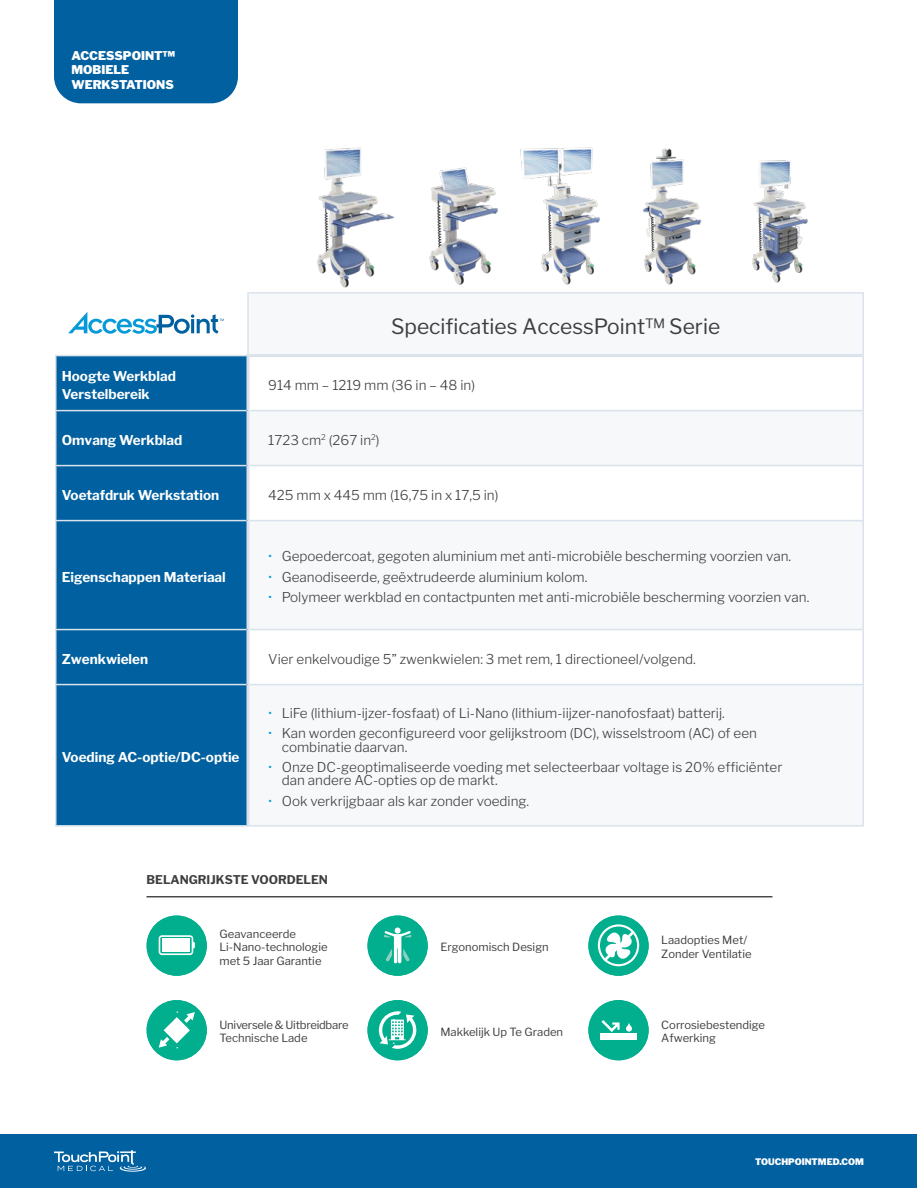
<style>
.page{position:relative;width:918px;height:1188px;background:#fff}
.page>*{position:absolute;margin:0;border:0;box-sizing:border-box;transform-origin:0 0}
.Product_Specs{font:21px "Libre Franklin";color:#3e3e3f}
.Product_Specs-2{font:300 13.5px/13.5px "Libre Franklin";color:#3e3e3f}
.Product_Specs-3{font:700 13.5px/18px "Libre Franklin";color:#fff}
.Category_Tab{font:900 12px/14.4px "Libre Franklin";color:#fff}
.Title_-_Key_Benefits{font:700 12px "Libre Franklin";color:#3e3e3f}
.Product_Specs-4{font:11.25px/13.5px "Libre Franklin";color:#3e3e3f}
.Product_Specs-5{font:11.25px/13.5px "Libre Franklin";letter-spacing:-.02em;color:#3e3e3f}
.t1{font:900 9px "Libre Franklin";color:#fff}
.s1{color:#069ad9}
</style>
<div class="page">
<div style="left:0;top:1134px;width:917px;height:54px;background:#0060a0"></div>
<svg style="left:54px;top:1150px;width:92px;height:22px"></svg>
<div style="left:54px;top:0;width:184px;height:103px;background:#0060a0"></div>
<hr style="left:147px;top:896px;width:625px;height:1px;background:#3e3e3f">
<div style="left:146px;top:915px;width:61px;height:61px;background:#01af8e;border-radius:50%"></div>
<svg style="left:159px;top:935px;width:36px;height:20px"></svg>
<div style="left:162px;top:939px;width:28px;height:13px;background:#fff"></div>
<div style="left:146px;top:1000px;width:61px;height:60px;background:#01af8e;border-radius:50%"></div>
<svg style="left:159px;top:1012px;width:36px;height:37px"></svg>
<div style="left:367px;top:915px;width:61px;height:61px;background:#01af8e;border-radius:50%"></div>
<svg style="left:384px;top:928px;width:27px;height:35px"></svg>
<div style="left:588px;top:915px;width:61px;height:61px;background:#01af8e;border-radius:50%"></div>
<svg style="left:598px;top:924px;width:41px;height:42px"></svg>
<div style="left:588px;top:1000px;width:61px;height:60px;background:#01af8e;border-radius:50%"></div>
<svg style="left:601px;top:1020px;width:19px;height:12px"></svg>
<svg style="left:626px;top:1023px;width:6px;height:9px"></svg>
<div style="left:600px;top:1033px;width:37px;height:7px;background:#fff"></div>
<div style="left:367px;top:1000px;width:61px;height:60px;background:#01af8e;border-radius:50%"></div>
<svg style="left:379px;top:1011px;width:37px;height:38px"></svg>
<img style="left:429px;top:168px;width:69px;height:117px">
<img style="left:752px;top:160px;width:56px;height:123px">
<img style="left:317px;top:148px;width:78px;height:139px">
<img style="left:520px;top:148px;width:80px;height:137px">
<div style="left:248px;top:293px;width:615px;height:63px;background:#f6f8fa"></div>
<div style="left:57px;top:356px;width:189px;height:469px;background:#0060a0"></div>
<svg style="left:249px;top:411px;width:613px;height:414px;fill:#f6f8fa"></svg>
<hr style="left:247px;top:294px;width:2px;height:60px;background:#dae2eb">
<hr style="left:862px;top:294px;width:2px;height:62px;background:#dae2eb">
<hr style="left:862px;top:356px;width:2px;height:54px;background:#dae2eb">
<hr style="left:862px;top:411px;width:2px;height:54px;background:#dae2eb">
<hr style="left:862px;top:466px;width:2px;height:54px;background:#dae2eb">
<hr style="left:862px;top:521px;width:2px;height:108px;background:#dae2eb">
<hr style="left:862px;top:630px;width:2px;height:54px;background:#dae2eb">
<hr style="left:862px;top:685px;width:2px;height:140px;background:#dae2eb">
<hr style="left:247px;top:292px;width:617px;height:2px;background:#dae2eb">
<hr style="left:55px;top:356px;width:2px;height:54px;background:#dae2eb">
<hr style="left:55px;top:410px;width:192px;height:1px;background:#dae2eb">
<hr style="left:55px;top:411px;width:2px;height:54px;background:#dae2eb">
<hr style="left:249px;top:410px;width:615px;height:1px;background:#dae2eb">
<hr style="left:55px;top:465px;width:192px;height:1px;background:#dae2eb">
<hr style="left:55px;top:466px;width:2px;height:54px;background:#dae2eb">
<hr style="left:249px;top:465px;width:615px;height:1px;background:#dae2eb">
<hr style="left:55px;top:520px;width:192px;height:1px;background:#dae2eb">
<hr style="left:55px;top:521px;width:2px;height:108px;background:#dae2eb">
<hr style="left:249px;top:520px;width:615px;height:1px;background:#dae2eb">
<hr style="left:55px;top:629px;width:192px;height:1px;background:#dae2eb">
<hr style="left:55px;top:630px;width:2px;height:54px;background:#dae2eb">
<hr style="left:249px;top:629px;width:615px;height:1px;background:#dae2eb">
<hr style="left:55px;top:684px;width:192px;height:1px;background:#dae2eb">
<hr style="left:55px;top:685px;width:2px;height:140px;background:#dae2eb">
<hr style="left:249px;top:684px;width:615px;height:1px;background:#dae2eb">
<hr style="left:55px;top:825px;width:193px;height:2px;background:#dae2eb">
<hr style="left:248px;top:825px;width:616px;height:2px;background:#dae2eb">
<hr style="left:55px;top:355px;width:192px;height:1px;background:#dae2eb">
<hr style="left:246px;top:357px;width:3px;height:54px;background:#dae2eb">
<hr style="left:246px;top:411px;width:3px;height:55px;background:#dae2eb">
<hr style="left:246px;top:466px;width:3px;height:55px;background:#dae2eb">
<hr style="left:246px;top:521px;width:3px;height:109px;background:#dae2eb">
<hr style="left:246px;top:630px;width:3px;height:55px;background:#dae2eb">
<hr style="left:246px;top:685px;width:3px;height:140px;background:#dae2eb">
<hr style="left:246px;top:354px;width:617px;height:3px;background:#dae2eb">
<svg style="left:68px;top:312px;width:156px;height:22px"></svg>
<img style="left:643px;top:148px;width:59px;height:137px">
<p class="Category_Tab" style="left:71px;top:48px;width:105px">ACCESSPOINT™<br>MOBIELE<br>WERKSTATIONS</p>
<p class="Product_Specs" style="left:391px;top:314px;width:331px">Specificaties AccessPoint™ Serie</p>
<p class="Product_Specs-3" style="left:62px;top:367px;width:116px">Hoogte Werkblad<br>Verstelbereik</p>
<p class="Product_Specs-2" style="left:268px;top:378px;width:208px">914 mm – 1219 mm (36 in – 48 in)</p>
<p class="Product_Specs-3" style="left:62px;top:431px;width:122px">Omvang Werkblad</p>
<p class="Product_Specs-2" style="left:268px;top:433px;width:113px">1723 cm<sup>2</sup> (267 in<sup>2</sup>)</p>
<p class="Product_Specs-3" style="left:62px;top:486px;width:159px">Voetafdruk Werkstation</p>
<p class="Product_Specs-2" style="left:268px;top:488px;width:232px">425 mm x 445 mm (16,75 in x 17,5 in)</p>
<p class="Product_Specs-3" style="left:62px;top:568px;width:166px">Eigenschappen Materiaal</p>
<p class="Product_Specs-2" style="left:268px;top:550px;width:524px"><span class="s1">•</span> Gepoedercoat, gegoten aluminium met anti-microbiële bescherming voorzien van.</p>
<p class="Product_Specs-2" style="left:268px;top:570px;width:321px"><span class="s1">•</span> Geanodiseerde, geëxtrudeerde aluminium kolom.</p>
<p class="Product_Specs-2" style="left:268px;top:590px;width:543px"><span class="s1">•</span> Polymeer werkblad en contactpunten met anti-microbiële bescherming voorzien van.</p>
<p class="Product_Specs-3" style="left:62px;top:650px;width:88px">Zwenkwielen</p>
<p class="Product_Specs-2" style="left:268px;top:652px;width:429px">Vier enkelvoudige 5” zwenkwielen: 3 met rem, 1 directioneel/volgend.</p>
<p class="Product_Specs-3" style="left:62px;top:748px;width:179px">Voeding AC-optie/DC-optie</p>
<p class="Product_Specs-2" style="left:268px;top:706px;width:458px"><span class="s1">•</span> LiFe (lithium-ijzer-fosfaat) of Li-Nano (lithium-iijzer-nanofosfaat) batterij.</p>
<p class="Product_Specs-2" style="left:282px;top:726px;width:477px;text-indent:-14px"><span class="s1">•</span> Kan worden geconfigureerd voor gelijkstroom (DC), wisselstroom (AC) of een combinatie daarvan.</p>
<p class="Product_Specs-2" style="left:282px;top:760px;width:502px;text-indent:-14px"><span class="s1">•</span> Onze DC-geoptimaliseerde voeding met selecteerbaar voltage is 20% efficiënter dan andere AC-opties op de markt.</p>
<p class="Product_Specs-2" style="left:268px;top:794px;width:263px"><span class="s1">•</span> Ook verkrijgbaar als kar zonder voeding.</p>
<p class="Title_-_Key_Benefits" style="left:147px;top:872px;width:183px">BELANGRIJKSTE VOORDELEN</p>
<p class="Product_Specs-4" style="left:219px;top:927px;width:110px">Geavanceerde<br>Li-Nano-technologie met 5 Jaar Garantie</p>
<p class="Product_Specs-5" style="left:219px;top:1018px;width:131px">Universele &amp; Uitbreidbare<br>Technische Lade</p>
<p class="Product_Specs-4" style="left:440px;top:940px;width:110px">Ergonomisch Design</p>
<p class="Product_Specs-4" style="left:661px;top:934px;width:92px">Laadopties Met/<br>Zonder Ventilatie</p>
<p class="Product_Specs-4" style="left:440px;top:1025px;width:124px">Makkelijk Up Te Graden</p>
<p class="Product_Specs-4" style="left:661px;top:1018px;width:105px">Corrosiebestendige<br>Afwerking</p>
<p class="t1" style="left:755px;top:1157px;width:110px">TOUCHPOINTMED.COM</p>
</div>
